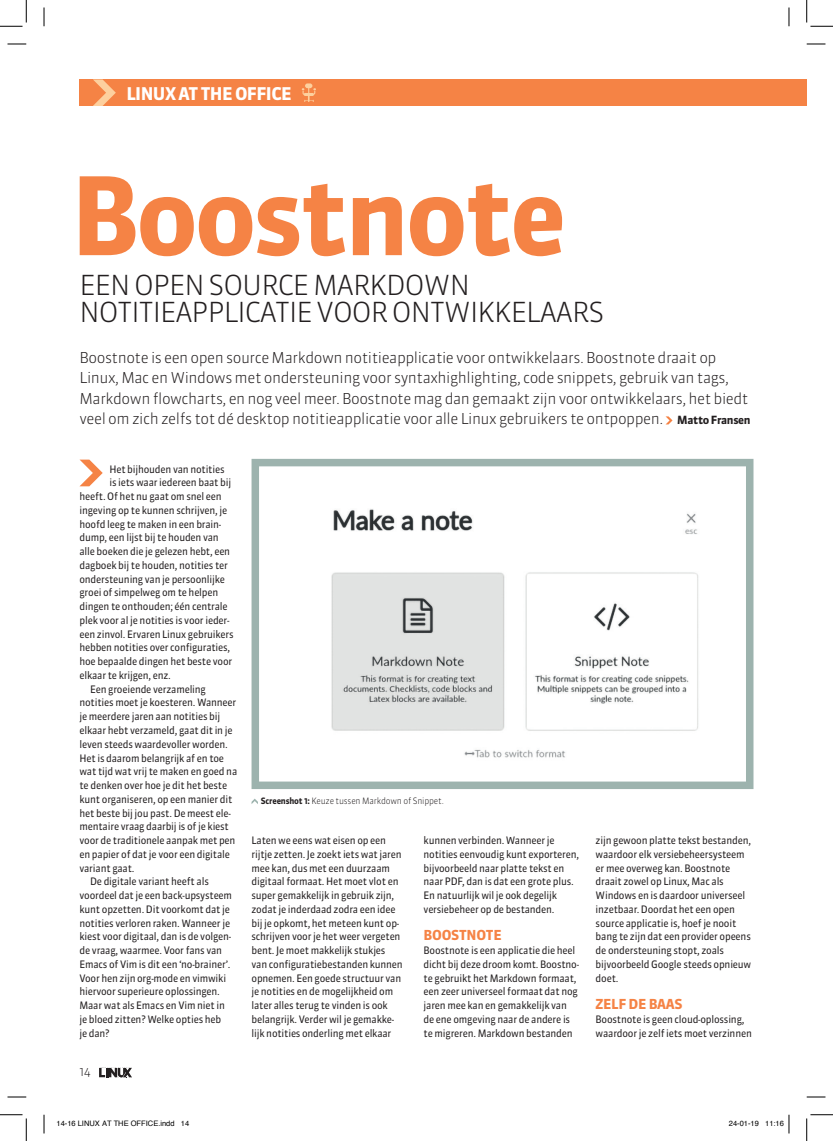
<style>
.page{position:relative;width:833px;height:1141px;background:#fff}
.page>*{position:absolute;margin:0;border:0;box-sizing:border-box;transform-origin:0 0}
.t1{font:700 107.5px "Sanuk";letter-spacing:-.035em;color:#f58345}
.t2{font:300 27.5px/27.5px "Sanuk";letter-spacing:-.035em;color:#231f20}
.t3{font:700 17.5px "Sanuk";letter-spacing:-.035em;color:#fff}
.t4{font:300 15px/20.6px "Sanuk";letter-spacing:-.03em;color:#231f20}
.t5{font:700 13.75px "Sanuk";letter-spacing:-.02em;color:#f58345}
.t6{font:300 12px "Sanuk";color:#231f20}
.t7{font:10.25px/13.8px "Sanuk";letter-spacing:-.02em;color:#231f20;scale:.95 1}
.t8{font:300 8.75px "Sanuk";letter-spacing:-.02em;color:#231f20;scale:.95 1}
.t9{font:7.5px "Helvetica";color:#000}
.s1{font-weight:700;font-size:11.25px}
.s2{font-weight:700}
</style>
<div class="page">
<div style="left:79px;top:79px;width:709px;height:27px;background:#f58345"></div>
<svg style="left:93px;top:79px;width:23px;height:27px"></svg>
<svg style="left:99px;top:1067px;width:33px;height:10px"></svg>
<svg style="left:301px;top:83px;width:15px;height:19px"></svg>
<div style="left:788px;top:79px;width:18px;height:27px;background:#f58345"></div>
<svg style="left:665px;top:416px;width:7px;height:8px"></svg>
<svg style="left:79px;top:459px;width:24px;height:27px"></svg>
<img style="left:331px;top:509px;width:368px;height:249px">
<div style="left:251px;top:459px;width:502px;height:330px;border:8px solid #9db3ae"></div>
<svg style="left:251px;top:798px;width:7px;height:6px"></svg>
<svg style="left:8px;top:43px;width:18px;height:2px"></svg>
<svg style="left:806px;top:43px;width:19px;height:2px"></svg>
<svg style="left:8px;top:1096px;width:18px;height:1px"></svg>
<svg style="left:806px;top:1096px;width:19px;height:1px"></svg>
<svg style="left:43px;top:8px;width:2px;height:18px"></svg>
<svg style="left:43px;top:1114px;width:2px;height:19px"></svg>
<svg style="left:788px;top:8px;width:1px;height:18px"></svg>
<svg style="left:0;top:0;width:27px;height:27px"></svg>
<svg style="left:0;top:1114px;width:27px;height:26px"></svg>
<svg style="left:806px;top:0;width:26px;height:27px"></svg>
<svg style="left:806px;top:1114px;width:26px;height:26px"></svg>
<svg style="left:788px;top:1114px;width:1px;height:19px"></svg>
<h3 class="t3" style="left:126px;top:82px;width:167px">LINUX AT THE OFFICE</h3>
<h1 class="t1" style="left:70px;top:149px;width:497px">Boostnote</h1>
<h2 class="t2" style="left:79px;top:271px;width:526px">EEN OPEN SOURCE MARKDOWN<br>NOTITIEAPPLICATIE VOOR ONTWIKKELAARS</h2>
<p class="t4" style="left:79px;top:347px;width:672px">Boostnote is een open source Markdown notitieapplicatie voor ontwikkelaars. Boostnote draait op Linux, Mac en Windows met ondersteuning voor syntaxhighlighting, code snippets, gebruik van tags, Markdown flowcharts, en nog veel meer. Boostnote mag dan gemaakt zijn voor ontwikkelaars, het biedt veel om zich zelfs tot dé desktop notitieapplicatie voor alle Linux gebruikers te ontpoppen. <span class="s1">Matto Fransen</span></p>
<p class="t7" style="left:109px;top:462px;width:123px">Het bijhouden van notities</p>
<p class="t7" style="left:109px;top:476px;width:130px">is iets waar iedereen baat bij</p>
<p class="t7" style="left:79px;top:489px;width:151px">heeft. Of het nu gaat om snel een</p>
<p class="t7" style="left:79px;top:503px;width:157px">ingeving op te kunnen schrijven, je</p>
<p class="t7" style="left:79px;top:517px;width:151px">hoofd leeg te maken in een brain-</p>
<p class="t7" style="left:79px;top:531px;width:148px">dump, een lijst bij te houden van</p>
<p class="t7" style="left:79px;top:544px;width:160px">alle boeken die je gelezen hebt, een</p>
<p class="t7" style="left:79px;top:558px;width:158px">dagboek bij te houden, notities ter</p>
<p class="t7" style="left:79px;top:572px;width:154px">ondersteuning van je persoonlijke</p>
<p class="t7" style="left:79px;top:585px;width:148px">groei of simpelweg om te helpen</p>
<p class="t7" style="left:79px;top:599px;width:157px">dingen te onthouden; één centrale</p>
<p class="t7" style="left:79px;top:613px;width:159px">plek voor al je notities is voor ieder-</p>
<p class="t7" style="left:79px;top:627px;width:164px">een zinvol. Ervaren Linux gebruikers</p>
<p class="t7" style="left:79px;top:641px;width:160px">hebben notities over configuraties,</p>
<p class="t7" style="left:79px;top:654px;width:162px">hoe bepaalde dingen het beste voor</p>
<p class="t7" style="left:79px;top:668px;width:98px">elkaar te krijgen, enz.</p>
<p class="t7" style="left:90px;top:682px;width:123px">Een groeiende verzameling</p>
<p class="t7" style="left:79px;top:695px;width:166px">notities moet je koesteren. Wanneer</p>
<p class="t7" style="left:79px;top:709px;width:150px">je meerdere jaren aan notities bij</p>
<p class="t7" style="left:79px;top:723px;width:162px">elkaar hebt verzameld, gaat dit in je</p>
<p class="t7" style="left:79px;top:737px;width:157px">leven steeds waardevoller worden.</p>
<p class="t7" style="left:79px;top:750px;width:154px">Het is daarom belangrijk af en toe</p>
<p class="t7" style="left:79px;top:764px;width:167px">wat tijd wat vrij te maken en goed na</p>
<p class="t7" style="left:79px;top:778px;width:157px">te denken over hoe je dit het beste</p>
<p class="t7" style="left:79px;top:792px;width:162px">kunt organiseren, op een manier dit</p>
<p class="t7" style="left:79px;top:805px;width:161px">het beste bij jou past. De meest ele-</p>
<p class="t7" style="left:79px;top:819px;width:159px">mentaire vraag daarbij is of je kiest</p>
<p class="t7" style="left:79px;top:833px;width:166px">voor de traditionele aanpak met pen</p>
<p class="t7" style="left:79px;top:847px;width:160px">en papier of dat je voor een digitale</p>
<p class="t7" style="left:79px;top:860px;width:59px">variant gaat.</p>
<p class="t7" style="left:90px;top:874px;width:126px">De digitale variant heeft als</p>
<p class="t7" style="left:79px;top:888px;width:162px">voordeel dat je een back-upsysteem</p>
<p class="t7" style="left:79px;top:902px;width:160px">kunt opzetten. Dit voorkomt dat je</p>
<p class="t7" style="left:79px;top:915px;width:160px">notities verloren raken. Wanneer je</p>
<p class="t7" style="left:79px;top:929px;width:161px">kiest voor digitaal, dan is de volgen-</p>
<p class="t7" style="left:79px;top:943px;width:151px">de vraag, waarmee. Voor fans van</p>
<p class="t7" style="left:79px;top:957px;width:160px">Emacs of Vim is dit een ‘no-brainer’.</p>
<p class="t7" style="left:79px;top:970px;width:156px">Voor hen zijn org-mode en vimwiki</p>
<p class="t7" style="left:79px;top:984px;width:149px">hiervoor superieure oplossingen.</p>
<p class="t7" style="left:79px;top:998px;width:154px">Maar wat als Emacs en Vim niet in</p>
<p class="t7" style="left:79px;top:1012px;width:151px">je bloed zitten? Welke opties heb</p>
<p class="t7" style="left:79px;top:1025px;width:33px">je dan?</p>
<p class="t8" style="left:261px;top:795px;width:194px"><span class="s2">Screenshot 1:</span> Keuze tussen Markdown of Snippet.</p>
<p class="t7" style="left:595px;top:833px;width:165px">zijn gewoon platte tekst bestanden, waardoor elk versiebeheersysteem er mee overweg kan. Boostnote draait zowel op Linux, Mac als<br>Windows en is daardoor universeel inzetbaar. Doordat het een open source applicatie is, hoef je nooit bang te zijn dat een provider opeens de ondersteuning stopt, zoals bijvoorbeeld Google steeds opnieuw doet.</p>
<h3 class="t5" style="left:595px;top:995px;width:88px">ZELF DE BAAS</h3>
<p class="t7" style="left:595px;top:1012px;width:166px">Boostnote is geen cloud-oplossing, waardoor je zelf iets moet verzinnen</p>
<p class="t7" style="left:251px;top:833px;width:161px">Laten we eens wat eisen op een rijtje zetten. Je zoekt iets wat jaren mee kan, dus met een duurzaam digitaal formaat. Het moet vlot en super gemakkelijk in gebruik zijn, zodat je inderdaad zodra een idee bij je opkomt, het meteen kunt op&shy;schrijven voor je het weer vergeten bent. Je moet makkelijk stukjes van configuratiebestanden kunnen opnemen. Een goede structuur van je notities en de mogelijkheid om later alles terug te vinden is ook belangrijk. Verder wil je gemakke&shy;lijk notities onderling met elkaar</p>
<p class="t7" style="left:423px;top:833px;width:165px">kunnen verbinden. Wanneer je notities eenvoudig kunt exporteren, bijvoorbeeld naar platte tekst en naar PDF, dan is dat een grote plus.<br>En natuurlijk wil je ook degelijk versiebeheer op de bestanden.</p>
<h3 class="t5" style="left:423px;top:926px;width:80px">BOOSTNOTE</h3>
<p class="t7" style="left:423px;top:943px;width:165px">Boostnote is een applicatie die heel dicht bij deze droom komt. Boostno&shy;te gebruikt het Markdown formaat, een zeer universeel formaat dat nog jaren mee kan en gemakkelijk van de ene omgeving naar de andere is te migreren. Markdown bestanden</p>
<p class="t6" style="left:79px;top:1064px;width:13px">14</p>
<p class="t9" style="left:56px;top:1117px;width:134px">14-16 LINUX AT THE OFFICE.indd 14</p>
<p class="t9" style="left:728px;top:1117px;width:57px">24-01-19 11:16</p>
</div>
